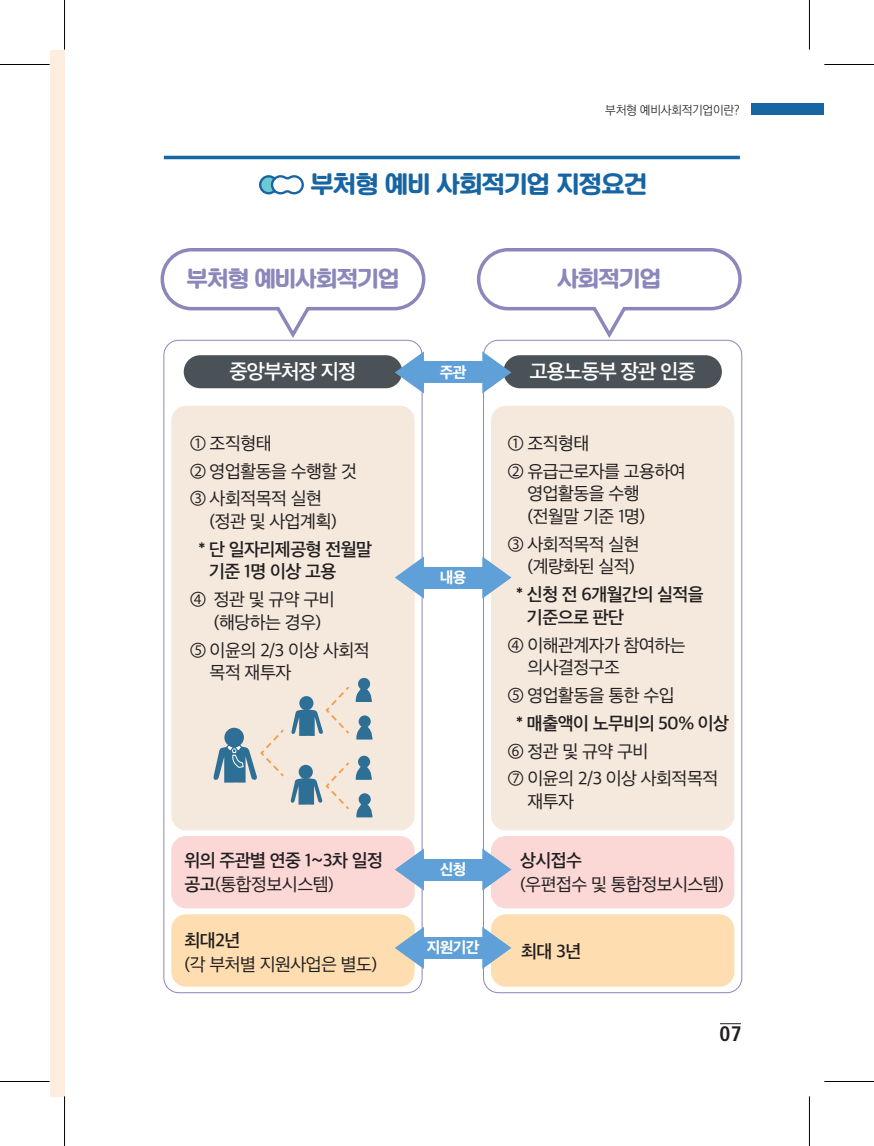
<style>
.page{position:relative;width:874px;height:1146px;background:#fff}
.page>*{position:absolute;margin:0;border:0;box-sizing:border-box;transform-origin:0 0}
.t1{font:22.75px "Korean NGL4 R";color:#1865a4}
.t2{font:600 21px "Apple SD Gothic Neo";letter-spacing:-.04em;color:#fff}
.t3{font:21px "Korean NGL4 R";letter-spacing:-.01em;color:#8c87ba}
.t4{font:700 condensed 21px "Frutiger LT Std";color:#231f20}
.t5{font:18.38px/22.8px "Apple SD Gothic Neo";letter-spacing:-.03em;color:#231f20}
.t6{font:600 18.38px/22.8px "Apple SD Gothic Neo";letter-spacing:-.03em;color:#231f20}
.t7{font:18.38px "Apple SD Gothic Neo";letter-spacing:.205em;color:#231f20}
.t8{font:800 15.75px "Apple SD Gothic Neo";letter-spacing:-.04em;color:#fff}
.t9{font:12.25px "Ko Pub World Dotum PL";letter-spacing:-.02em;color:#231f20}
.s1{font-weight:400}
.s2{font-weight:600}
</style>
<div class="page">
<div style="left:160px;top:248px;width:265px;height:62px;border:4px solid #8c87ba;border-radius:29px"></div>
<div style="left:476px;top:248px;width:265px;height:62px;border:4px solid #8c87ba;border-radius:29px"></div>
<div style="left:50px;top:50px;width:14px;height:1046px;background:#feeee0"></div>
<div style="left:184px;top:355px;width:218px;height:33px;background:#4a5257;border-radius:17px"></div>
<div style="left:503px;top:355px;width:218px;height:33px;background:#4a5257;border-radius:17px"></div>
<div style="left:171px;top:406px;width:243px;height:424px;background:#f5e9dd;border-radius:15px"></div>
<div style="left:171px;top:836px;width:243px;height:72px;background:#fbd7d6;border-radius:15px"></div>
<div style="left:171px;top:914px;width:243px;height:73px;background:#fedeb1;border-radius:15px"></div>
<div style="left:490px;top:406px;width:244px;height:424px;background:#f5e9dd;border-radius:15px"></div>
<div style="left:490px;top:836px;width:244px;height:72px;background:#fbd7d6;border-radius:15px"></div>
<div style="left:490px;top:914px;width:244px;height:73px;background:#fedeb1;border-radius:15px"></div>
<svg style="left:260px;top:176px;width:17px;height:17px"></svg>
<div style="left:259px;top:175px;width:19px;height:19px;border:2px solid #1865a4;border-radius:50%"></div>
<svg style="left:272px;top:175px;width:31px;height:20px"></svg>
<hr style="left:164px;top:156px;width:575px;height:3px;background:#1865a4">
<svg style="left:394px;top:351px;width:30px;height:42px"></svg>
<svg style="left:482px;top:351px;width:29px;height:42px"></svg>
<div style="left:420px;top:362px;width:66px;height:21px;background:#5ea0d7"></div>
<svg style="left:395px;top:556px;width:29px;height:43px"></svg>
<svg style="left:482px;top:556px;width:29px;height:43px"></svg>
<div style="left:420px;top:567px;width:66px;height:21px;background:#5ea0d7"></div>
<svg style="left:395px;top:848px;width:29px;height:43px"></svg>
<svg style="left:482px;top:848px;width:29px;height:43px"></svg>
<div style="left:420px;top:859px;width:66px;height:21px;background:#5ea0d7"></div>
<svg style="left:395px;top:927px;width:29px;height:42px"></svg>
<svg style="left:482px;top:927px;width:29px;height:42px"></svg>
<div style="left:420px;top:937px;width:66px;height:21px;background:#5ea0d7"></div>
<div style="left:358px;top:678px;width:12px;height:12px;background:#2e6f95;border-radius:50%"></div>
<svg style="left:213px;top:685px;width:160px;height:132px"></svg>
<svg style="left:720px;top:1023px;width:20px;height:1px"></svg>
<div style="left:751px;top:104px;width:72px;height:11px;background:#1865a4"></div>
<hr style="left:0;top:64px;width:50px;height:1px;background:#000">
<hr style="left:823px;top:64px;width:50px;height:1px;background:#000">
<hr style="left:0;top:1081px;width:50px;height:1px;background:#000">
<hr style="left:823px;top:1081px;width:50px;height:1px;background:#000">
<hr style="left:64px;top:0;width:1px;height:50px;background:#000">
<hr style="left:64px;top:1096px;width:1px;height:50px;background:#000">
<hr style="left:808px;top:0;width:1px;height:50px;background:#000">
<hr style="left:808px;top:1096px;width:1px;height:50px;background:#000">
<p class="t9" style="left:605px;top:102px;width:136px">부처형 예비사회적기업이란?</p>
<p class="t1" style="left:310px;top:172px;width:337px">부처형 예비 사회적기업 지정요건</p>
<p class="t3" style="left:187px;top:268px;width:214px">부처형 예비사회적기업</p>
<p class="t3" style="left:557px;top:268px;width:105px">사회적기업</p>
<p class="t2" style="left:229px;top:360px;width:128px">중앙부처장 지정</p>
<p class="t8" style="left:439px;top:364px;width:28px">주관</p>
<p class="t2" style="left:529px;top:360px;width:168px">고용노동부 장관 인증</p>
<p class="t5" style="left:190px;top:433px;width:83px">① 조직형태</p>
<p class="t5" style="left:190px;top:461px;width:168px">② 영업활동을 수행할 것</p>
<p class="t5" style="left:209px;top:488px;width:129px;text-indent:-20px">③ 사회적목적 실현 (정관 및 사업계획)</p>
<p class="t6" style="left:209px;top:539px;width:164px;text-indent:-11px">* 단 일자리제공형 전월말 기준 1명 이상 고용</p>
<p class="t5" style="left:190px;top:589px;width:146px;text-align:center">④ 정관 및 규약 구비 (해당하는 경우)</p>
<p class="t5" style="left:209px;top:640px;width:162px;text-indent:-20px">⑤ 이윤의 2/3 이상 사회적 목적 재투자</p>
<p class="t8" style="left:439px;top:569px;width:28px">내용</p>
<p class="t5" style="left:507px;top:433px;width:83px">① 조직형태</p>
<p class="t5" style="left:527px;top:461px;width:160px;text-indent:-20px">② 유급근로자를 고용하여 영업활동을 수행 (전월말 기준 1명)</p>
<p class="t5" style="left:507px;top:534px;width:133px;text-align:right">③ 사회적목적 실현 (계량화된 실적)</p>
<p class="t6" style="left:526px;top:584px;width:178px;text-indent:-11px">* 신청 전 6개월간의 실적을 기준으로 판단</p>
<p class="t5" style="left:527px;top:635px;width:160px;text-indent:-20px">④ 이해관계자가 참여하는 의사결정구조</p>
<p class="t5" style="left:507px;top:685px;width:168px">⑤ 영업활동을 통한 수입</p>
<p class="t6" style="left:516px;top:713px;width:214px">* 매출액이 노무비의 50% 이상</p>
<p class="t7" style="left:507px;top:741px;width:142px">⑥정관및규약구비</p>
<p class="t5" style="left:527px;top:768px;width:192px;text-indent:-20px">⑦ 이윤의 2/3 이상 사회적목적 재투자</p>
<p class="t6" style="left:184px;top:849px;width:200px;line-height:24.5px">위의 주관별 연중 1~3차 일정 공고<span class="s1">(통합정보시스템)</span></p>
<p class="t5" style="left:184px;top:929px;width:194px;line-height:24.5px"><span class="s2">최대2년<br></span>(각 부처별 지원사업은 별도)</p>
<p class="t6" style="left:521px;top:941px;width:62px">최대 3년</p>
<p class="t5" style="left:519px;top:849px;width:205px;line-height:24.5px"><span class="s2">상시접수<br></span>(우편접수 및 통합정보시스템)</p>
<p class="t8" style="left:439px;top:861px;width:28px">신청</p>
<p class="t8" style="left:426px;top:939px;width:54px">지원기간</p>
<p class="t4" style="left:719px;top:1022px;width:24px">07</p>
</div>
